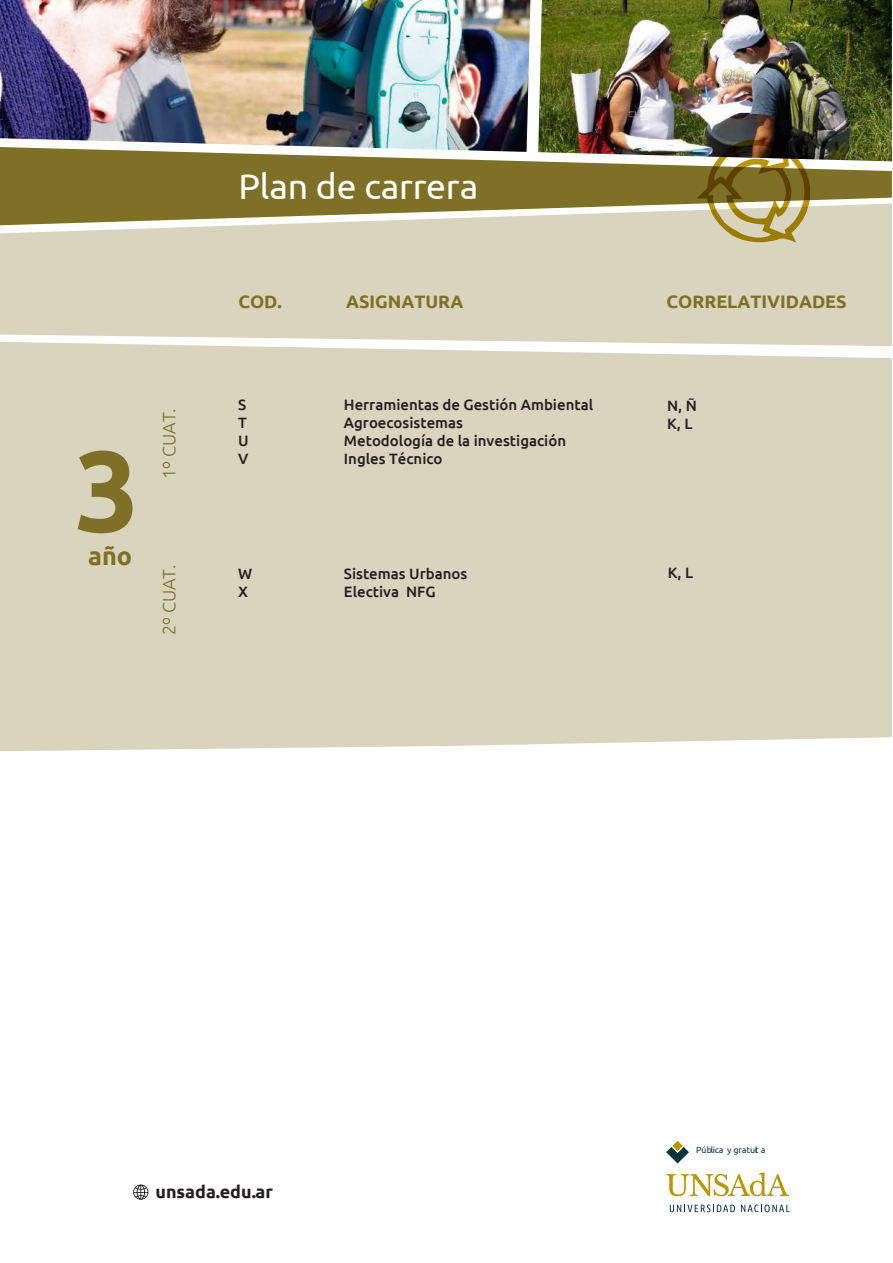
<style>
.page{position:relative;width:893px;height:1263px;background:#fff}
.page>*{position:absolute;margin:0;border:0;box-sizing:border-box;transform-origin:0 0}
.t1{font:700 114.45px "Ubuntu";color:#7e7127}
.t2{font:35.55px "Ubuntu";letter-spacing:-.005em;color:#fff}
.t3{font:700 25.2px "Ubuntu";color:#7e7127}
.t4{font:700 18px "Ubuntu";color:#7e7127}
.t5{font:300 18px "Ubuntu";letter-spacing:-.005em;color:#7e7127}
.t6{font:700 17.4px "Ubuntu";color:#231f20}
.t7{font:500 15px/18px "Ubuntu";color:#231f20}
.t8{font:8.85px "Ubuntu";letter-spacing:-.005em;color:#0a343c}
</style>
<div class="page">
<div style="left:0;top:346px;width:892px;height:405px;background:#d8d4be"></div>
<div style="left:0;top:357px;width:892px;height:170px;background:#d8d4be"></div>
<svg style="left:666px;top:1172px;width:123px;height:24px"></svg>
<svg style="left:666px;top:1141px;width:23px;height:22px"></svg>
<svg style="left:670px;top:1204px;width:65px;height:8px"></svg>
<svg style="left:741px;top:1204px;width:49px;height:8px"></svg>
<svg style="left:133px;top:1184px;width:15px;height:16px"></svg>
<img style="left:538px;top:0;width:354px;height:147px">
<img style="left:0;top:0;width:530px;height:147px">
<svg style="left:0;top:147px;width:892px;height:56px;background:#8e8346"></svg>
<svg style="left:0;top:203px;width:892px;height:143px;background:#d5d0b9"></svg>
<svg style="left:697px;top:134px;width:113px;height:109px;background:#908453"></svg>
<h1 class="t1" style="left:75px;top:421px;width:66px">3</h1>
<h3 class="t3" style="left:88px;top:541px;width:45px">año</h3>
<p class="t5" style="left:158px;top:479px;width:72px;rotate:-90deg">1º CUAT.</p>
<p class="t5" style="left:158px;top:635px;width:72px;rotate:-90deg">2º CUAT.</p>
<h2 class="t2" style="left:238px;top:165px;width:241px">Plan de carrera</h2>
<p class="t4" style="left:238px;top:291px;width:45px">COD.</p>
<p class="t4" style="left:346px;top:291px;width:119px">ASIGNATURA</p>
<p class="t4" style="left:666px;top:290px;width:182px">CORRELATIVIDADES</p>
<p class="t7" style="left:238px;top:395px;width:12px">S<br>T<br>U<br>V</p>
<p class="t7" style="left:344px;top:395px;width:251px">Herramientas de Gestión Ambiental<br>Agroecosistemas<br>Metodología de la investigación<br>Ingles Técnico</p>
<p class="t7" style="left:667px;top:396px;width:31px">N, Ñ<br>K, L</p>
<p class="t7" style="left:238px;top:564px;width:16px">W<br>X</p>
<p class="t7" style="left:344px;top:564px;width:125px">Sistemas Urbanos<br>Electiva NFG</p>
<p class="t7" style="left:668px;top:563px;width:27px">K, L</p>
<p class="t6" style="left:155px;top:1181px;width:119px">unsada.edu.ar</p>
<p class="t8" style="left:696px;top:1144px;width:71px">Pública y gratuti a</p>
</div>
